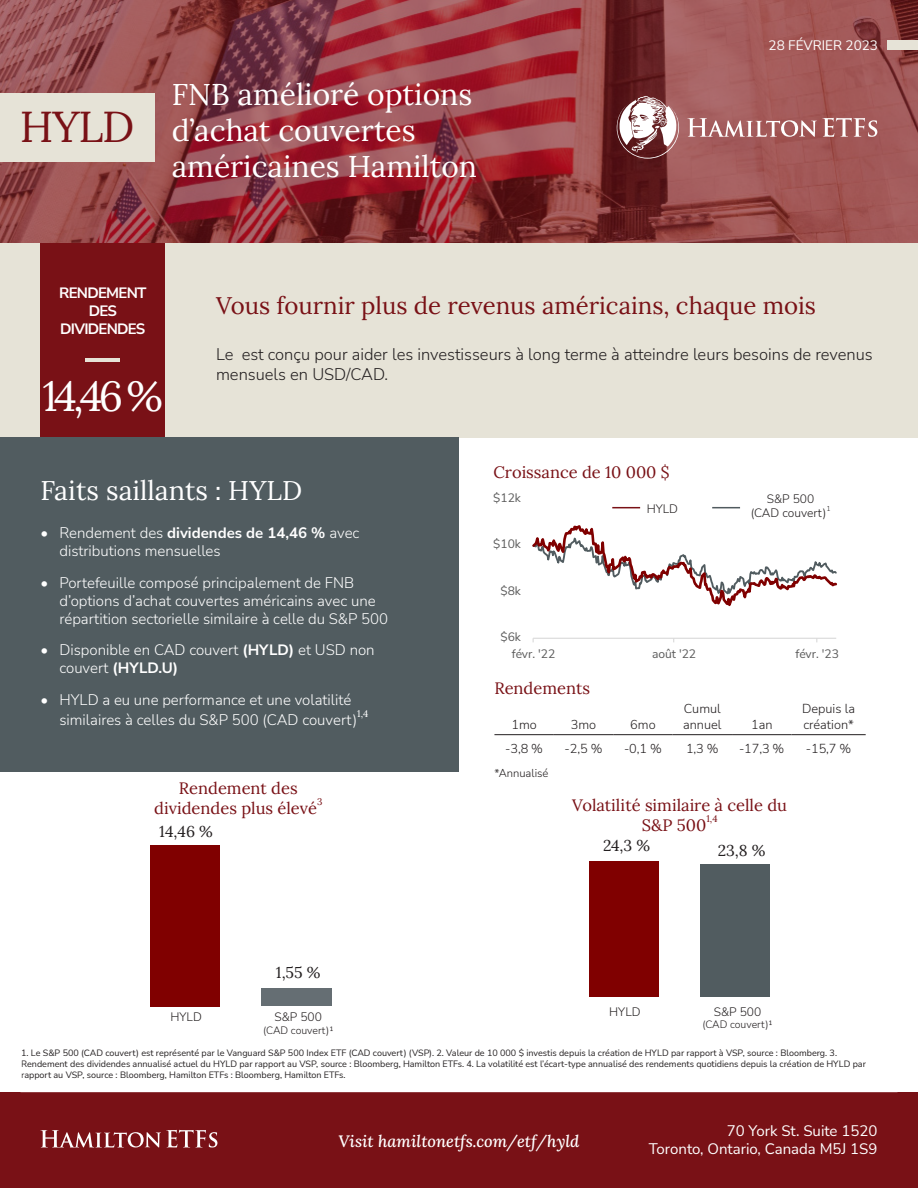
<style>
.page{position:relative;width:918px;height:1188px;background:#fff}
.page>*{position:absolute;margin:0;border:0;box-sizing:border-box;transform-origin:0 0}
.t1{font:43.35px "Lora";color:#791116}
.t2{font:42px "Lora";color:#fff}
.t3{font:30px/36px "Lora";color:#fff}
.t4{font:27px "Lora";color:#fff}
.t5{font:24px "Lora";color:#791116}
.t6{font:300 16.5px/19.8px "Nunito Sans";color:#231f20}
.t7{font:16.5px/19.8px "Lora";color:#791116}
.t8{font:italic 500 16.5px "Lora";color:#fff}
.t9{font:15.75px "Lora";color:#231f20}
.t10{font:300 15px/18px "Nunito Sans";color:#fff}
.t11{font:15px "Nunito Sans";color:#fff}
.t12{font:700 15px/18px "Nunito Sans";letter-spacing:-.05em;color:#fff;text-align:center}
.t13{font:13.5px "Nunito Sans";color:#fff}
.t14{font:300 12.75px/15.3px "Nunito Sans";color:#231f20}
.t15{font:300 12px "Nunito Sans";color:#231f20}
.t16{font:12px "Nunito Sans";letter-spacing:-.005em;color:#595959}
.t17{font:300 11.25px "Nunito Sans";color:#231f20}
.t18{font:300 10.5px "Nunito Sans";color:#231f20}
.t19{font:9.6px "Lora";color:#791116}
.t20{font:9.6px "Lora";color:#fff}
.t21{font:9px/10.8px "Nunito Sans";color:#231f20}
.t22{font:300 7.05px "Nunito Sans";color:#231f20}
.s1{font-family:"Nunito Sans"}
.s2{font-weight:700}
</style>
<div class="page">
<div style="left:0;top:243px;width:918px;height:194px;background:#e6e3d7"></div>
<div style="left:40px;top:243px;width:125px;height:194px;background:#791116"></div>
<div style="left:0;top:437px;width:459px;height:335px;background:#515c60"></div>
<div style="left:0;top:1092px;width:918px;height:96px;background:#791116"></div>
<svg style="left:41px;top:1130px;width:176px;height:18px"></svg>
<svg style="left:0;top:0;width:918px;height:243px;background:#944247"></svg>
<div style="left:0;top:93px;width:154px;height:69px;background:#e6e3d7"></div>
<svg style="left:687px;top:118px;width:130px;height:19px"></svg>
<svg style="left:823px;top:118px;width:54px;height:19px"></svg>
<svg style="left:617px;top:96px;width:62px;height:63px"></svg>
<div style="left:887px;top:40px;width:31px;height:10px;background:#e6e3d7"></div>
<div style="left:589px;top:861px;width:70px;height:136px;background:#800000"></div>
<div style="left:700px;top:864px;width:70px;height:133px;background:#515c60"></div>
<div style="left:150px;top:845px;width:70px;height:161px;background:#800000"></div>
<div style="left:262px;top:989px;width:70px;height:17px;background:#656e73"></div>
<hr style="left:86px;top:358px;width:34px;height:4px;background:#e6e3d7">
<hr style="left:494px;top:734px;width:60px;height:1px;background:#231f20">
<hr style="left:554px;top:734px;width:59px;height:1px;background:#231f20">
<hr style="left:613px;top:734px;width:60px;height:1px;background:#231f20">
<hr style="left:673px;top:734px;width:59px;height:1px;background:#231f20">
<hr style="left:732px;top:734px;width:59px;height:1px;background:#231f20">
<hr style="left:791px;top:734px;width:75px;height:1px;background:#231f20">
<hr style="left:533px;top:638px;width:303px;height:1px;background:#d9d9d9">
<svg style="left:533px;top:507px;width:304px;height:100px"></svg>
<h1 class="t1" style="left:20px;top:94px;width:116px">HYLD</h1>
<p class="t3" style="left:172px;top:75px;width:307px">FNB amélioré options d’achat couvertes américaines Hamilton</p>
<p class="t13" style="left:769px;top:36px;width:111px">28 FÉVRIER 2023</p>
<p class="t12" style="left:59px;top:283px;width:89px">RENDEMENT<br>DES<br>DIVIDENDES</p>
<p class="t2" style="left:43px;top:364px;width:122px">14,46 %</p>
<p class="t5" style="left:216px;top:287px;width:602px">Vous fournir plus de revenus américains, chaque mois</p>
<p class="t6" style="left:216px;top:344px;width:658px">Le est conçu pour aider les investisseurs à long terme à atteindre leurs besoins de revenus mensuels en USD/CAD.</p>
<p class="t4" style="left:40px;top:470px;width:263px">Faits saillants <span class="s1">:</span> HYLD</p>
<p class="t10" style="left:59px;top:524px;width:302px;text-indent:-19px">• Rendement des <span class="s2">dividendes de 14,46 %</span> avec distributions mensuelles</p>
<p class="t10" style="left:59px;top:573px;width:330px;text-indent:-19px">• Portefeuille composé principalement de FNB d’options d’achat couvertes américains avec une répartition sectorielle similaire à celle du S&amp;P 500</p>
<p class="t10" style="left:59px;top:641px;width:317px;text-indent:-19px">• Disponible en CAD couvert <span class="s2">(HYLD)</span> et USD non couvert <span class="s2">(HYLD.U)</span></p>
<p class="t10" style="left:59px;top:689px;width:299px;line-height:19.8px;text-indent:-19px">• HYLD a eu une performance et une volatilité similaires à celles du S&amp;P 500 (CAD couvert)</p>
<p class="t20" style="left:357px;top:706px;width:13px">1,4</p>
<p class="t7" style="left:154px;top:777px;width:164px;text-align:center">Rendement des dividendes plus élevé</p>
<p class="t19" style="left:317px;top:795px;width:7px">3</p>
<p class="t9" style="left:159px;top:819px;width:55px">14,46 %</p>
<p class="t9" style="left:276px;top:961px;width:46px">1,55 %</p>
<p class="t15" style="left:170px;top:1009px;width:33px">HYLD</p>
<p class="t15" style="left:275px;top:1009px;width:49px">S&amp;P 500</p>
<p class="t18" style="left:263px;top:1023px;width:72px">(CAD couvert)¹</p>
<p class="t7" style="left:493px;top:461px;width:178px">Croissance de 10 000 $</p>
<p class="t16" style="left:493px;top:490px;width:29px">$12k</p>
<p class="t16" style="left:493px;top:536px;width:29px">$10k</p>
<p class="t16" style="left:501px;top:582px;width:22px">$8k</p>
<p class="t16" style="left:501px;top:629px;width:22px">$6k</p>
<p class="t15" style="left:767px;top:491px;width:49px">S&amp;P 500</p>
<p class="t15" style="left:751px;top:505px;width:77px">(CAD couvert)</p>
<p class="t15" style="left:647px;top:500px;width:33px">HYLD</p>
<p class="t22" style="left:826px;top:504px;width:6px">1</p>
<p class="t16" style="left:512px;top:646px;width:45px">févr. '22</p>
<p class="t16" style="left:652px;top:646px;width:45px">août '22</p>
<p class="t16" style="left:795px;top:646px;width:45px">févr. '23</p>
<p class="t7" style="left:494px;top:677px;width:97px">Rendements</p>
<p class="t14" style="left:511px;top:716px;width:27px">1mo</p>
<p class="t14" style="left:571px;top:716px;width:27px">3mo</p>
<p class="t14" style="left:630px;top:716px;width:27px">6mo</p>
<p class="t14" style="left:683px;top:701px;width:40px">Cumul annuel</p>
<p class="t14" style="left:751px;top:716px;width:23px">1an</p>
<p class="t14" style="left:802px;top:701px;width:54px">Depuis la création*</p>
<p class="t14" style="left:505px;top:741px;width:39px">-3,8 %</p>
<p class="t14" style="left:565px;top:741px;width:39px">-2,5 %</p>
<p class="t14" style="left:624px;top:741px;width:39px">-0,1 %</p>
<p class="t14" style="left:686px;top:741px;width:34px">1,3 %</p>
<p class="t14" style="left:739px;top:741px;width:47px">-17,3 %</p>
<p class="t14" style="left:806px;top:741px;width:47px">-15,7 %</p>
<p class="t17" style="left:494px;top:765px;width:56px">*Annualisé</p>
<p class="t7" style="left:642px;top:794px;width:147px;text-indent:-70px">Volatilité similaire à celle du<br>S&amp;P 500</p>
<p class="t19" style="left:706px;top:812px;width:13px">1,4</p>
<p class="t9" style="left:603px;top:833px;width:49px">24,3 %</p>
<p class="t9" style="left:718px;top:839px;width:49px">23,8 %</p>
<p class="t15" style="left:609px;top:1003px;width:33px">HYLD</p>
<p class="t15" style="left:714px;top:1003px;width:49px">S&amp;P 500</p>
<p class="t18" style="left:702px;top:1018px;width:72px">(CAD couvert)¹</p>
<p class="t21" style="left:21px;top:1047px;width:846px">1. Le S&amp;P 500 (CAD couvert) est représenté par le Vanguard S&amp;P 500 Index ETF (CAD couvert) (VSP). 2. Valeur de 10 000 $ investis depuis la création de HYLD par rapport à VSP, source : Bloomberg. 3.<br>Rendement des dividendes annualisé actuel du HYLD par rapport au VSP, source : Bloomberg, Hamilton ETFs. 4. La volatilité est l’écart-type annualisé des rendements quotidiens depuis la création de HYLD par rapport au VSP, source : Bloomberg, Hamilton ETFs : Bloomberg, Hamilton ETFs.</p>
<h3 class="t8" style="left:339px;top:1130px;width:242px">Visit hamiltonetfs.com/etf/hyld</h3>
<p class="t11" style="left:727px;top:1120px;width:152px">70 York St. Suite 1520</p>
<p class="t11" style="left:649px;top:1138px;width:230px">Toronto, Ontario, Canada M5J 1S9</p>
</div>
